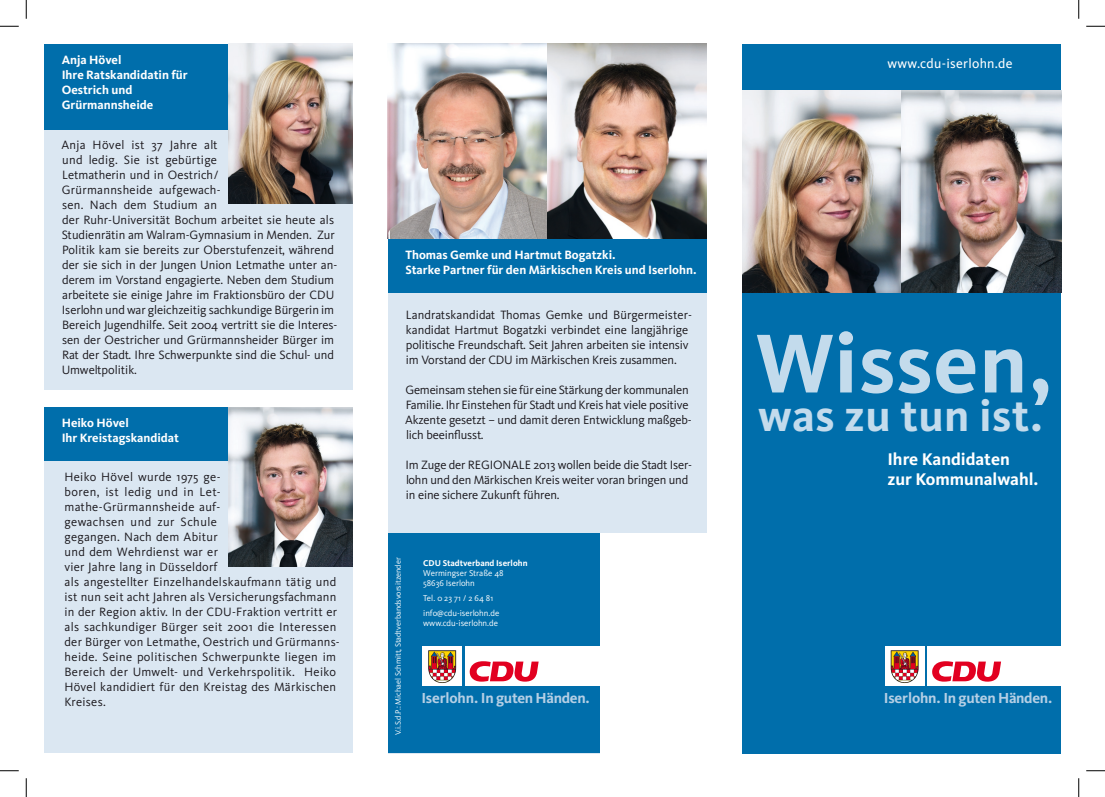
<style>
.page{position:relative;width:1105px;height:797px;background:#fff}
.page>*{position:absolute;margin:0;border:0;box-sizing:border-box;transform-origin:0 0}
.t1{font:700 86.5px "Kievit";letter-spacing:.01em;color:#c3dbec}
.t2{font:700 45.38px "Kievit";letter-spacing:.01em;color:#c3dbec}
.t3{font:700 37.5px "Kievit";letter-spacing:-.015em;color:#fff}
.t4{font:700 17.5px/20px "Kievit";color:#fff}
.t5{font:700 15px "Kievit";letter-spacing:-.02em;color:#b5cfe5}
.t6{font:13.75px "Kievit";letter-spacing:.02em;color:#fff}
.t7{font:12.5px/15px "Kievit";color:#1a171c}
.t8{font:12.5px/15px "Kievit";letter-spacing:.025em;color:#1a171c}
.t9{font:700 12.5px/15px "Kievit";color:#fff}
.t10{font:8.75px/10px "Kievit";color:#fff}
.t11{font:700 8.75px "Kievit";color:#fff}
.t12{font:8.12px "Kievit";color:#fff}
</style>
<div class="page">
<div style="left:742px;top:44px;width:319px;height:709px;background:#006eab"></div>
<div style="left:44px;top:44px;width:308px;height:345px;background:#dbe7f2"></div>
<div style="left:44px;top:407px;width:308px;height:346px;background:#dbe7f2"></div>
<div style="left:388px;top:44px;width:319px;height:709px;background:#dbe7f2"></div>
<div style="left:885px;top:646px;width:39px;height:39px;background:#fff"></div>
<div style="left:927px;top:646px;width:157px;height:39px;background:#fff"></div>
<svg style="left:932px;top:661px;width:69px;height:20px"></svg>
<svg style="left:890px;top:650px;width:29px;height:33px"></svg>
<div style="left:388px;top:239px;width:319px;height:53px;background:#006eab"></div>
<img style="left:388px;top:44px;width:159px;height:195px">
<img style="left:742px;top:90px;width:159px;height:202px">
<img style="left:547px;top:44px;width:160px;height:195px">
<img style="left:901px;top:90px;width:160px;height:202px">
<div style="left:388px;top:533px;width:319px;height:220px;background:#006eab"></div>
<div style="left:423px;top:646px;width:39px;height:39px;background:#fff"></div>
<div style="left:465px;top:646px;width:157px;height:39px;background:#fff"></div>
<svg style="left:469px;top:661px;width:70px;height:20px"></svg>
<svg style="left:428px;top:650px;width:29px;height:33px"></svg>
<div style="left:600px;top:533px;width:124px;height:237px;background:#fff"></div>
<div style="left:44px;top:44px;width:308px;height:85px;background:#006eab"></div>
<div style="left:44px;top:407px;width:308px;height:53px;background:#006eab"></div>
<img style="left:228px;top:44px;width:124px;height:159px">
<img style="left:228px;top:407px;width:124px;height:160px">
<svg style="left:0;top:25px;width:19px;height:2px"></svg>
<svg style="left:1086px;top:25px;width:19px;height:2px"></svg>
<svg style="left:0;top:770px;width:19px;height:1px"></svg>
<svg style="left:1086px;top:770px;width:19px;height:1px"></svg>
<svg style="left:25px;top:0;width:2px;height:19px"></svg>
<svg style="left:25px;top:778px;width:2px;height:19px"></svg>
<svg style="left:1078px;top:0;width:1px;height:19px"></svg>
<svg style="left:1078px;top:778px;width:1px;height:19px"></svg>
<p class="t9" style="left:62px;top:52px;width:128px">Anja Hövel<br>Ihre Ratskandidatin für<br>Oestrich und<br>Grürmannsheide</p>
<p class="t7" style="left:61px;top:137px;width:278px">Anja Hövel ist 37 Jahre alt<br>und ledig. Sie ist gebürtige<br>Letmatherin und in Oestrich/<br>Grürmannsheide aufgewach-<br>sen. Nach dem Studium an<br>der Ruhr-Universität Bochum arbeitet sie heute als Studienrätin am Walram-Gymnasium in Menden. Zur Politik kam sie bereits zur Oberstufenzeit, während der sie sich in der Jungen Union Letmathe unter an&shy;derem im Vorstand engagierte. Neben dem Studium arbeitete sie einige Jahre im Fraktionsbüro der CDU Iserlohn und war gleichzeitig sachkundige Bürgerin im Bereich Jugendhilfe. Seit 2004 vertritt sie die Interes&shy;sen der Oestricher und Grürmannsheider Bürger im Rat der Stadt. Ihre Schwerpunkte sind die Schul- und Umweltpolitik.</p>
<p class="t9" style="left:62px;top:415px;width:119px">Heiko Hövel<br>Ihr Kreistagskandidat</p>
<p class="t8" style="left:64px;top:469px;width:276px">Heiko Hövel wurde 1975 ge-<br>boren, ist ledig und in Let&shy;mathe-Grürmannsheide auf-<br>gewachsen und zur Schule<br>gegangen. Nach dem Abitur<br>und dem Wehrdienst war er<br>vier Jahre lang in Düsseldorf<br>als angestellter Einzelhandelskaufmann tätig und ist nun seit acht Jahren als Versicherungsfachmann in der Region aktiv. In der CDU-Fraktion vertritt er als sachkundiger Bürger seit 2001 die Interessen der Bürger von Letmathe, Oestrich und Grürmanns&shy;heide. Seine politischen Schwerpunkte liegen im Bereich der Umwelt- und Verkehrspolitik. Heiko Hövel kandidiert für den Kreistag des Märkischen Kreises.</p>
<h3 class="t3" style="left:884px;top:48px;width:144px">Klartext:</h3>
<p class="t6" style="left:887px;top:56px;width:127px">www.cdu-iserlohn.de</p>
<p class="t9" style="left:405px;top:247px;width:293px">Thomas Gemke und Hartmut Bogatzki.<br>Starke Partner für den Märkischen Kreis und Iserlohn.</p>
<p class="t7" style="left:406px;top:308px;width:286px">Landratskandidat Thomas Gemke und Bürgermeister&shy;kandidat Hartmut Bogatzki verbindet eine langjährige politische Freundschaft. Seit Jahren arbeiten sie intensiv im Vorstand der CDU im Märkischen Kreis zusammen.</p>
<p class="t7" style="left:405px;top:383px;width:288px">Gemeinsam stehen sie für eine Stärkung der kommunalen Familie. Ihr Einstehen für Stadt und Kreis hat viele positive Akzente gesetzt – und damit deren Entwicklung maßgeb&shy;lich beeinflusst.</p>
<p class="t7" style="left:406px;top:458px;width:288px">Im Zuge der REGIONALE 2013 wollen beide die Stadt Iser&shy;lohn und den Märkischen Kreis weiter voran bringen und in eine sichere Zukunft führen.</p>
<h1 class="t1" style="left:755px;top:313px;width:299px">Wissen,</h1>
<h2 class="t2" style="left:758px;top:389px;width:286px">was zu tun ist.</h2>
<h3 class="t4" style="left:887px;top:449px;width:153px">Ihre Kandidaten zur Kommunalwahl.</h3>
<p class="t12" style="left:394px;top:735px;width:179px;rotate:-90deg">V.i.S.d.P.: Michael Schmitt, Stadtverbandsvorsitzender</p>
<p class="t11" style="left:423px;top:558px;width:106px">CDU Stadtverband Iserlohn</p>
<p class="t10" style="left:423px;top:568px;width:82px">Wermingser Straße 48<br>58636 Iserlohn</p>
<p class="t10" style="left:423px;top:591px;width:78px;line-height:15px">Tel. 0 23 71 / 2 64 81 info@cdu-iserlohn.de</p>
<p class="t10" style="left:423px;top:618px;width:76px">www.cdu-iserlohn.de</p>
<p class="t5" style="left:421px;top:689px;width:170px">Iserlohn. In guten Händen.</p>
<p class="t5" style="left:884px;top:689px;width:170px">Iserlohn. In guten Händen.</p>
</div>
